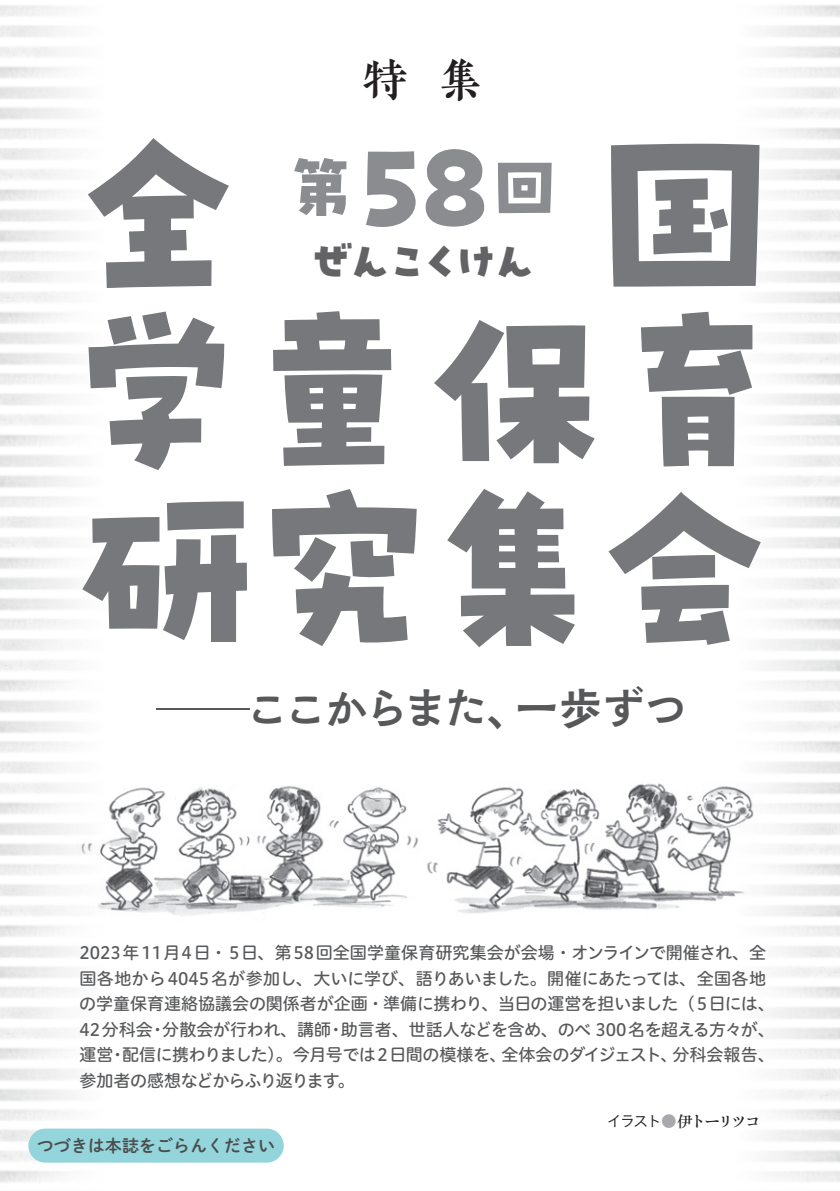
<style>
.page{position:relative;width:840px;height:1191px;background:#fff}
.page>*{position:absolute;margin:0;border:0;box-sizing:border-box;transform-origin:0 0}
.t1{font:181.8px/178.4px "P Puhu Picnic Min 2 H";letter-spacing:-.025em;color:#76787b}
.t2{font:112.4px "P Puhu Picnic Min 2 H";color:#8a8c8f}
.t3{font:69.2px "P Puhu Picnic Min 2 H";color:#8a8c8f}
.t4{font:700 46.8px "P Kuretake Meiseki Std N";letter-spacing:-.13em;color:#57585a}
.t5{font:700 45.4px "P Kiza Kinryou Std N";color:#231f20}
.t6{font:43.2px "P Puhu Picnic Min 2 H";letter-spacing:-.15em;color:#636366}
.t7{font:17px "Hiragino UD Sans R Std N W5";letter-spacing:-.015em;color:#57585a}
.t8{font:17px "Hiragino UD Sans R Std N W5";letter-spacing:-.035em;color:#57585a}
.t9{font:17px/25.6px "Hiragino UD Sans R Std N W5";letter-spacing:-.06em;color:#57585a}
.t10{font:17px "P Shuei M Go Std N B";color:#4b4c4d}
.t11{font:17px "Hiragino UD Sans R Std N W5";letter-spacing:-.07em;color:#57585a}
.t12{font:700 15.6px "Ro H Min Sink Std";letter-spacing:-.135em;color:#231f20}
.s1{font-family:"Koz Go Pr 6 N";font-weight:400}
.s2{font-family:"Koburina Go Std W3";font-weight:400}
.s3{font-family:"Koburina Go Std W3";font-weight:400;color:#a8a9ad}
</style>
<div class="page">
<div style="left:734px;top:0;width:105px;height:1191px;background:linear-gradient(to right,#fff,#f1f1f2)"></div>
<div style="left:0;top:0;width:105px;height:1191px;background:linear-gradient(to right,#f1f1f2,#fff)"></div>
<img style="left:77px;top:777px;width:341px;height:149px">
<img style="left:427px;top:774px;width:329px;height:143px">
<div style="left:28px;top:1128px;width:255px;height:34px;background:#93d5da;border-radius:17px"></div>
<h3 class="t5" style="left:362px;top:49px;width:47px">特</h3>
<h3 class="t5" style="left:437px;top:49px;width:47px">集</h3>
<h1 class="t1" style="left:66px;top:115px;width:722px">全　<br>学童保育研究集会</h1>
<h1 class="t1" style="left:594px;top:115px;width:183px">国</h1>
<h2 class="t2" style="left:355px;top:113px;width:135px">58</h2>
<h3 class="t3" style="left:286px;top:142px;width:71px">第</h3>
<h3 class="t6" style="left:310px;top:233px;width:226px">ぜんこくけん</h3>
<h3 class="t3" style="left:489px;top:142px;width:71px">回</h3>
<h3 class="t4" style="left:156px;top:678px;width:378px"><span class="s1">―</span>ここからまた、</h3>
<h3 class="t4" style="left:513px;top:678px;width:178px">一歩ずつ</h3>
<p class="t7" style="left:79px;top:940px;width:688px">2023年11月４日・５日、第58回全国学童保育研究集会が会場・オンラインで開催され、全</p>
<p class="t7" style="left:79px;top:965px;width:687px">国各地から4045名が参加し、大いに学び、語りあいました。開催にあたっては、全国各地</p>
<p class="t7" style="left:79px;top:991px;width:696px">の学童保育連絡協議会の関係者が企画・準備に携わり、当日の運営を担いました（５日には、</p>
<p class="t7" style="left:340px;top:1016px;width:435px">助言者、世話人などを含め、のべ 300 名を超える方々が、</p>
<p class="t7" style="left:162px;top:1016px;width:170px">分散会が行われ、講師</p>
<p class="t7" style="left:79px;top:1016px;width:75px">42分科会</p>
<p class="t7" style="left:149px;top:1016px;width:19px">・</p>
<p class="t7" style="left:327px;top:1016px;width:19px">・</p>
<p class="t11" style="left:501px;top:1042px;width:177px">全体会のダイジェスト、</p>
<p class="t8" style="left:122px;top:1042px;width:386px">配信に携わりました）。今月号では２日間の模様を、</p>
<p class="t7" style="left:672px;top:1042px;width:104px">分科会報告、</p>
<p class="t9" style="left:79px;top:1041px;width:277px">運営<br>参加者の感想などからふり返ります。</p>
<p class="t7" style="left:109px;top:1042px;width:19px">・</p>
<p class="t10" style="left:37px;top:1133px;width:240px">つづきは本誌をごらんください</p>
<p class="t12" style="left:606px;top:1111px;width:155px"><span class="s2">イラスト</span><span class="s3">●</span>伊トーリツコ</p>
</div>
